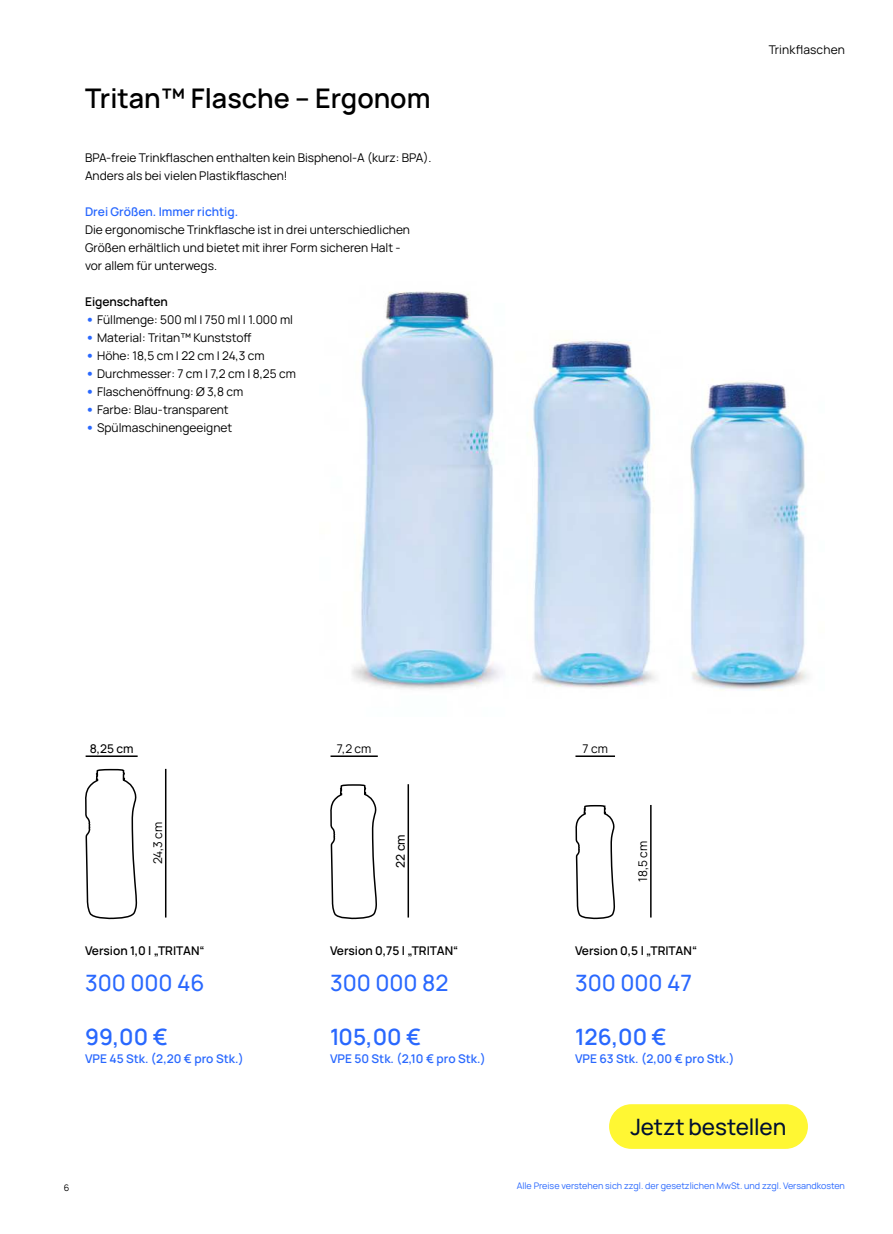
<style>
.page{position:relative;width:893px;height:1234px;background:#fff}
.page>*{position:absolute;margin:0;border:0;box-sizing:border-box;transform-origin:0 0}
.t1{font:600 27px "Manrope";color:#000}
.t2{font:500 22.5px "Manrope";color:#2968fe}
.t3{font:600 22.5px "Manrope";color:#2968fe}
.t4{font:500 22.5px "Manrope";letter-spacing:-.005em;color:#001031}
.t5{font:12px/18px "Manrope";color:#000}
.t6{font:600 12px "Manrope";color:#2968fe}
.t7{font:600 12px "Manrope";color:#000}
.t8{font:500 12px "Manrope";color:#000}
.t9{font:9px "Manrope";color:#2968fe}
.t10{font:9px "Manrope";color:#000}
.s1{font-weight:800;font-size:13.5px;color:#2968fe}
</style>
<div class="page">
<hr style="left:86px;top:755px;width:52px;height:1px;background:#000">
<hr style="left:331px;top:755px;width:47px;height:1px;background:#000">
<hr style="left:575px;top:755px;width:40px;height:1px;background:#000">
<hr style="left:165px;top:768px;width:1px;height:149px;background:#000">
<hr style="left:408px;top:784px;width:1px;height:133px;background:#000">
<hr style="left:650px;top:804px;width:2px;height:113px;background:#000">
<svg style="left:85px;top:768px;width:52px;height:152px"></svg>
<svg style="left:330px;top:784px;width:47px;height:136px"></svg>
<svg style="left:575px;top:805px;width:40px;height:115px"></svg>
<img style="left:352px;top:291px;width:149px;height:398px">
<img style="left:533px;top:339px;width:122px;height:349px">
<img style="left:690px;top:379px;width:118px;height:312px">
<div style="left:609px;top:1103px;width:199px;height:45px;background:#fff733;border-radius:22px"></div>
<h1 class="t1" style="left:85px;top:85px;width:347px">Tritan™ Flasche – Ergonom</h1>
<p class="t5" style="left:85px;top:148px;width:348px">BPA-freie Trink昀氀aschen enthalten kein Bisphenol-A (kurz: BPA).<br>Anders als bei vielen Plastik昀氀aschen!</p>
<p class="t6" style="left:85px;top:206px;width:155px">Drei Größen. Immer richtig.</p>
<p class="t5" style="left:85px;top:220px;width:327px">Die ergonomische Trink昀氀asche ist in drei unterschiedlichen<br>Größen erhältlich und bietet mit ihrer Form sicheren Halt - vor allem für unterwegs.</p>
<p class="t7" style="left:85px;top:296px;width:84px">Eigenschaften</p>
<p class="t5" style="left:85px;top:310px;width:209px"><span class="s1">•</span> Füllmenge: 500 ml | 750 ml | 1.000 ml</p>
<p class="t5" style="left:85px;top:328px;width:168px"><span class="s1">•</span> Material: Tritan™ Kunststo昀昀</p>
<p class="t5" style="left:85px;top:346px;width:181px"><span class="s1">•</span> Höhe: 18,5 cm | 22 cm | 24,3 cm</p>
<p class="t5" style="left:85px;top:364px;width:212px"><span class="s1">•</span> Durchmesser: 7 cm | 7,2 cm | 8,25 cm</p>
<p class="t5" style="left:85px;top:382px;width:160px"><span class="s1">•</span> Flaschenö昀昀nung: Ø 3,8 cm</p>
<p class="t5" style="left:85px;top:400px;width:145px"><span class="s1">•</span> Farbe: Blau-transparent</p>
<p class="t5" style="left:85px;top:418px;width:149px"><span class="s1">•</span> Spülmaschinengeeignet</p>
<p class="t5" style="left:769px;top:40px;width:78px">Trink昀氀aschen</p>
<p class="t8" style="left:90px;top:743px;width:45px">8,25 cm</p>
<p class="t5" style="left:337px;top:738px;width:36px">7,2 cm</p>
<p class="t5" style="left:583px;top:738px;width:27px">7 cm</p>
<p class="t5" style="left:148px;top:864px;width:44px;rotate:-90deg">24,3 cm</p>
<p class="t8" style="left:396px;top:867px;width:35px;rotate:-90deg">22 cm</p>
<p class="t5" style="left:633px;top:881px;width:42px;rotate:-90deg">18,5 cm</p>
<p class="t7" style="left:85px;top:944px;width:121px">Version 1,0 l „TRITAN“</p>
<p class="t7" style="left:330px;top:944px;width:130px">Version 0,75 l „TRITAN“</p>
<p class="t7" style="left:575px;top:944px;width:124px">Version 0,5 l „TRITAN“</p>
<h2 class="t2" style="left:85px;top:973px;width:121px">300 000 46</h2>
<h2 class="t2" style="left:330px;top:973px;width:120px">300 000 82</h2>
<h2 class="t2" style="left:575px;top:973px;width:119px">300 000 47</h2>
<h2 class="t3" style="left:85px;top:1018px;width:84px">99,00 €</h2>
<h2 class="t3" style="left:330px;top:1018px;width:93px">105,00 €</h2>
<h2 class="t3" style="left:575px;top:1018px;width:93px">126,00 €</h2>
<p class="t6" style="left:85px;top:1048px;width:160px">VPE 45 Stk. (2,20 € pro Stk.)</p>
<p class="t6" style="left:330px;top:1048px;width:157px">VPE 50 Stk. (2,10 € pro Stk.)</p>
<p class="t6" style="left:575px;top:1048px;width:161px">VPE 63 Stk. (2,00 € pro Stk.)</p>
<h2 class="t4" style="left:630px;top:1117px;width:157px">Jetzt bestellen</h2>
<p class="t10" style="left:64px;top:1184px;width:7px">6</p>
<p class="t9" style="left:517px;top:1178px;width:330px">Alle Preise verstehen sich zzgl. der gesetzlichen MwSt. und zzgl. Versandkosten</p>
</div>
